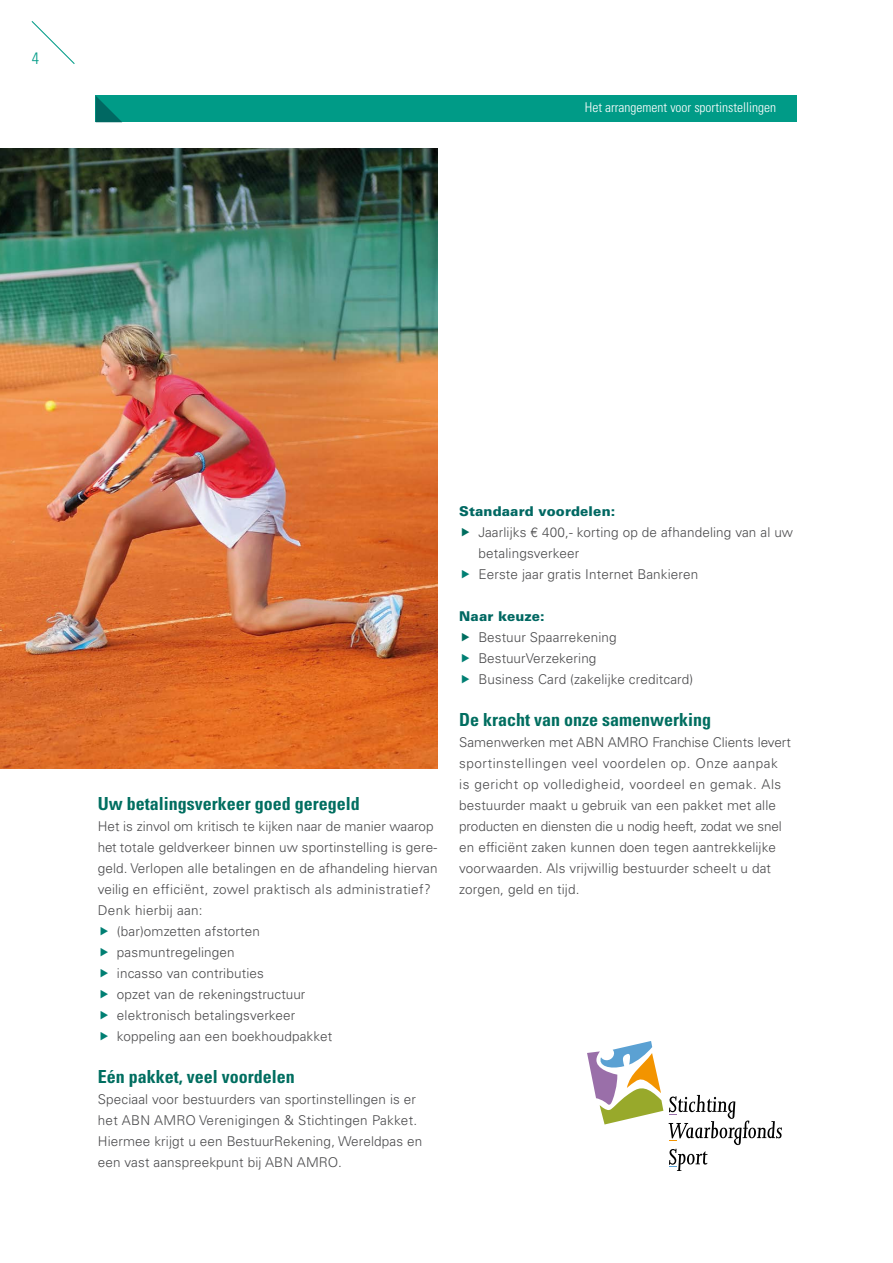
<style>
.page{position:relative;width:893px;height:1263px;background:#fff}
.page>*{position:absolute;margin:0;border:0;box-sizing:border-box;transform-origin:0 0}
.t1{font:700 condensed 18px "Univers LT Std";color:#006e60}
.t2{font:300 condensed 16.5px "Univers LT Std";color:#009b87}
.t3{font:300 13.5px/21px "Univers LT Std";letter-spacing:.01em;color:#4b4b4d}
.t4{font:300 13.5px "Univers LT Std";letter-spacing:.03em;color:#4b4b4d}
.t5{font:300 condensed 13.5px "Univers LT Std";color:#fff}
.t6{font:900 13.5px "Univers LT Std";letter-spacing:.01em;color:#006862}
</style>
<div class="page">
<svg style="left:587px;top:1041px;width:76px;height:83px"></svg>
<svg style="left:669px;top:1095px;width:113px;height:76px"></svg>
<img style="left:0;top:149px;width:438px;height:619px">
<div style="left:96px;top:96px;width:701px;height:26px;background:#009b87"></div>
<svg style="left:96px;top:96px;width:26px;height:26px"></svg>
<svg style="left:31px;top:21px;width:44px;height:43px"></svg>
<p class="t2" style="left:32px;top:48px;width:9px">4</p>
<p class="t5" style="left:585px;top:100px;width:193px">Het arrangement voor sportinstellingen</p>
<h1 class="t1" style="left:98px;top:793px;width:263px">Uw betalingsverkeer goed geregeld</h1>
<p class="t3" style="left:98px;top:816px;width:337px">Het is zinvol om kritisch te kijken naar de manier waarop</p>
<p class="t3" style="left:98px;top:837px;width:341px">het totale geldverkeer binnen uw sportinstelling is gere-</p>
<p class="t3" style="left:98px;top:858px;width:341px">geld. Verlopen alle betalingen en de afhandeling hiervan</p>
<p class="t4" style="left:98px;top:881px;width:335px">veilig en efficiënt, zowel praktisch als administratief?</p>
<p class="t3" style="left:98px;top:900px;width:106px">Denk hierbij aan:</p>
<p class="t3" style="left:117px;top:921px;width:145px">(bar)omzetten afstorten</p>
<p class="t3" style="left:117px;top:942px;width:119px">pasmuntregelingen</p>
<p class="t3" style="left:117px;top:963px;width:148px">incasso van contributies</p>
<p class="t3" style="left:117px;top:984px;width:190px">opzet van de rekeningstructuur</p>
<p class="t3" style="left:117px;top:1005px;width:180px">elektronisch betalingsverkeer</p>
<p class="t3" style="left:117px;top:1026px;width:217px">koppeling aan een boekhoudpakket</p>
<h1 class="t1" style="left:98px;top:1066px;width:198px">Eén pakket, veel voordelen</h1>
<p class="t3" style="left:98px;top:1089px;width:326px">Speciaal voor bestuurders van sportinstellingen is er het ABN AMRO Verenigingen &amp; Stichtingen Pakket.<br>Hiermee krijgt u een BestuurRekening, Wereldpas en een vast aanspreekpunt bij ABN AMRO.</p>
<p class="t6" style="left:459px;top:503px;width:158px">Standaard voordelen:</p>
<p class="t3" style="left:478px;top:522px;width:316px">Jaarlijks € 400,- korting op de afhandeling van al uw betalingsverkeer<br>Eerste jaar gratis Internet Bankieren</p>
<p class="t6" style="left:459px;top:608px;width:87px">Naar keuze:</p>
<p class="t3" style="left:478px;top:627px;width:216px">Bestuur Spaarrekening<br>BestuurVerzekering<br>Business Card (zakelijke creditcard)</p>
<h1 class="t1" style="left:459px;top:709px;width:253px">De kracht van onze samenwerking</h1>
<p class="t3" style="left:459px;top:732px;width:333px">Samenwerken met ABN AMRO Franchise Clients levert sportinstellingen veel voordelen op. Onze aanpak is gericht op volledigheid, voordeel en gemak. Als bestuurder maakt u gebruik van een pakket met alle producten en diensten die u nodig heeft, zodat we snel en efficiënt zaken kunnen doen tegen aantrekkelijke voorwaarden. Als vrijwillig bestuurder scheelt u dat zorgen, geld en tijd.</p>
</div>
